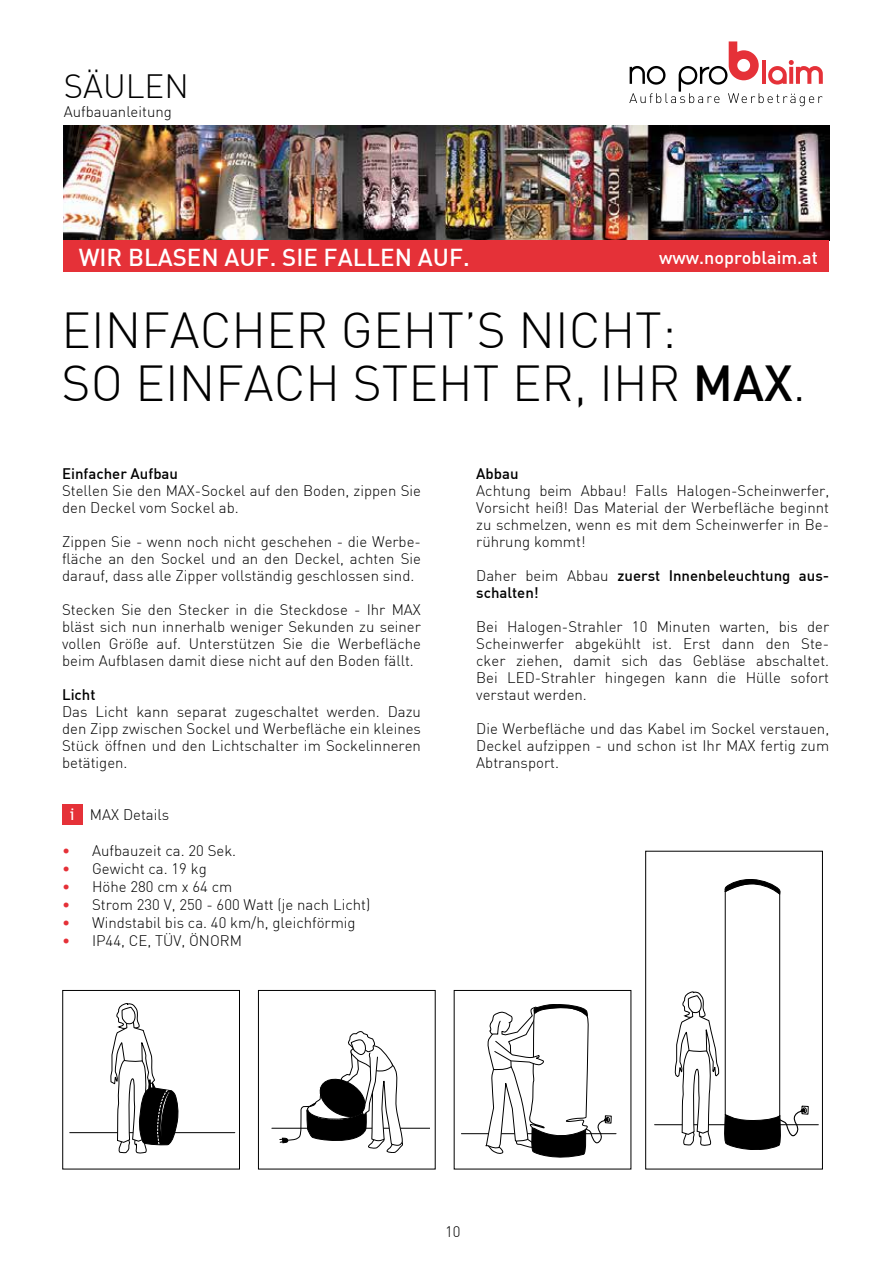
<style>
.page{position:relative;width:893px;height:1263px;background:#fff}
.page>*{position:absolute;margin:0;border:0;box-sizing:border-box;transform-origin:0 0}
.t1{font:300 49.5px/52.5px "DIN";color:#000}
.t2{font:300 33px "DIN";color:#000}
.t3{font:500 24px "DIN";color:#fff}
.t4{font:500 18px "DIN";color:#fff}
.t5{font:300 15px/17px "DIN";color:#000;text-align:justify}
.t6{font:500 15px/17px "DIN";color:#000}
.s1{font-weight:500}
.s2{font-family:"Trebuchet MS";font-weight:400;font-size:16.5px;color:#fff}
.s3{color:#e53138}
.s4{font-weight:300}
</style>
<div class="page">
<svg style="left:629px;top:41px;width:194px;height:65px"></svg>
<img style="left:64px;top:125px;width:765px;height:115px">
<div style="left:645px;top:851px;width:178px;height:318px;border:1px solid #000"></div>
<div style="left:258px;top:990px;width:178px;height:179px;border:1px solid #000"></div>
<div style="left:62px;top:990px;width:178px;height:179px;border:1px solid #000"></div>
<hr style="left:70px;top:1132px;width:165px;height:1px;background:#000">
<svg style="left:110px;top:1003px;width:69px;height:150px"></svg>
<div style="left:62px;top:805px;width:20px;height:20px;background:#e53138"></div>
<hr style="left:272px;top:1128px;width:157px;height:1px;background:#000">
<svg style="left:280px;top:1031px;width:124px;height:122px"></svg>
<hr style="left:461px;top:1133px;width:155px;height:1px;background:#000">
<svg style="left:484px;top:1004px;width:126px;height:153px"></svg>
<hr style="left:655px;top:1124px;width:163px;height:1px;background:#000">
<svg style="left:675px;top:879px;width:134px;height:271px"></svg>
<div style="left:64px;top:240px;width:765px;height:32px;background:#e53138"></div>
<h2 class="t2" style="left:64px;top:66px;width:126px">SÄULEN</h2>
<p class="t5" style="left:64px;top:103px;width:110px">Aufbauanleitung</p>
<h3 class="t3" style="left:79px;top:242px;width:393px">WIR BLASEN AU F. SI E FALLEN AU F.</h3>
<p class="t4" style="left:659px;top:246px;width:160px">www.noproblaim.at</p>
<h1 class="t1" style="left:62px;top:303px;width:616px;text-indent:138px">cher geht’s n icht:<br>So einfa</h1>
<h1 class="t1" style="left:62px;top:303px;width:74px">Einfa</h1>
<h1 class="t1" style="left:274px;top:356px;width:534px">ch steht er, I hr <span class="s1">Max</span>.</h1>
<p class="t6" style="left:62px;top:464px;width:118px">Einfacher Aufbau</p>
<p class="t5" style="left:62px;top:481px;width:360px">Stellen Sie den MAX-Sockel auf den Boden, zippen Sie den Deckel vom Sockel ab.</p>
<p class="t5" style="left:62px;top:533px;width:360px">Zippen Sie - wenn noch nicht geschehen - die Werbe&shy;fläche an den Sockel und an den Deckel, achten Sie darauf, dass alle Zipper vollständig geschlossen sind.</p>
<p class="t5" style="left:62px;top:601px;width:360px">Stecken Sie den Stecker in die Steckdose - I hr MAX bläst sich nun innerhalb weniger Sekunden zu seiner vollen G röße auf. Unterstützen Sie die Werbefläche beim Aufblasen damit diese nicht auf den Boden fällt.</p>
<p class="t6" style="left:62px;top:685px;width:35px">Licht</p>
<p class="t5" style="left:62px;top:703px;width:360px">Das Licht kann separat zugeschaltet werden. Dazu den Zipp zwischen Sockel und Werbefläche ein kleines Stück öffnen und den Lichtschalter im Sockelinneren betätigen.</p>
<p class="t5" style="left:70px;top:806px;width:101px"><span class="s2">i</span> MAX D etails</p>
<p class="t5" style="left:62px;top:842px;width:176px"><span class="s3">•</span> Aufbauzeit ca. 20 Sek.</p>
<p class="t5" style="left:62px;top:860px;width:146px"><span class="s3">•</span> Gewicht ca. 19 kg</p>
<p class="t5" style="left:62px;top:878px;width:172px"><span class="s3">•</span> Höhe 280 cm x 64 cm</p>
<p class="t5" style="left:62px;top:896px;width:310px"><span class="s3">•</span> Strom 230 V, 250 - 600 Watt (je nach Licht)</p>
<p class="t5" style="left:62px;top:914px;width:295px"><span class="s3">•</span> Windstabil bis ca. 40 km/h, gleichförmig</p>
<p class="t5" style="left:62px;top:932px;width:181px"><span class="s3">•</span> I P44, C E, TÜV, ÖNORM</p>
<p class="t6" style="left:476px;top:464px;width:44px">Abbau</p>
<p class="t5" style="left:476px;top:482px;width:354px">Achtung beim Abbau! Falls Halogen-Scheinwerfer, Vorsicht heiß! Das Material der Werbefläche beginnt zu schmelzen, wenn es mit dem Scheinwerfer in Be&shy;rührung kommt!</p>
<p class="t6" style="left:476px;top:566px;width:354px"><span class="s4">Daher beim Abbau</span> zuerst I nnenbeleuchtung aus&shy;schalten!</p>
<p class="t5" style="left:476px;top:618px;width:354px">Bei Halogen-Strahler 10 Minuten warten, bis der Scheinwerfer abgekühlt ist. Erst dann den Ste&shy;cker ziehen, damit sich das Gebläse abschaltet.<br>Bei LED-Strahler hingegen kann die H ülle sofort verstaut werden.</p>
<p class="t5" style="left:476px;top:720px;width:354px">Die Werbefläche und das Kabel im Sockel verstauen, Deckel aufzippen - und schon ist I hr MAX fertig zum Abtransport.</p>
<p class="t5" style="left:445px;top:1223px;width:17px">10</p>
</div>
